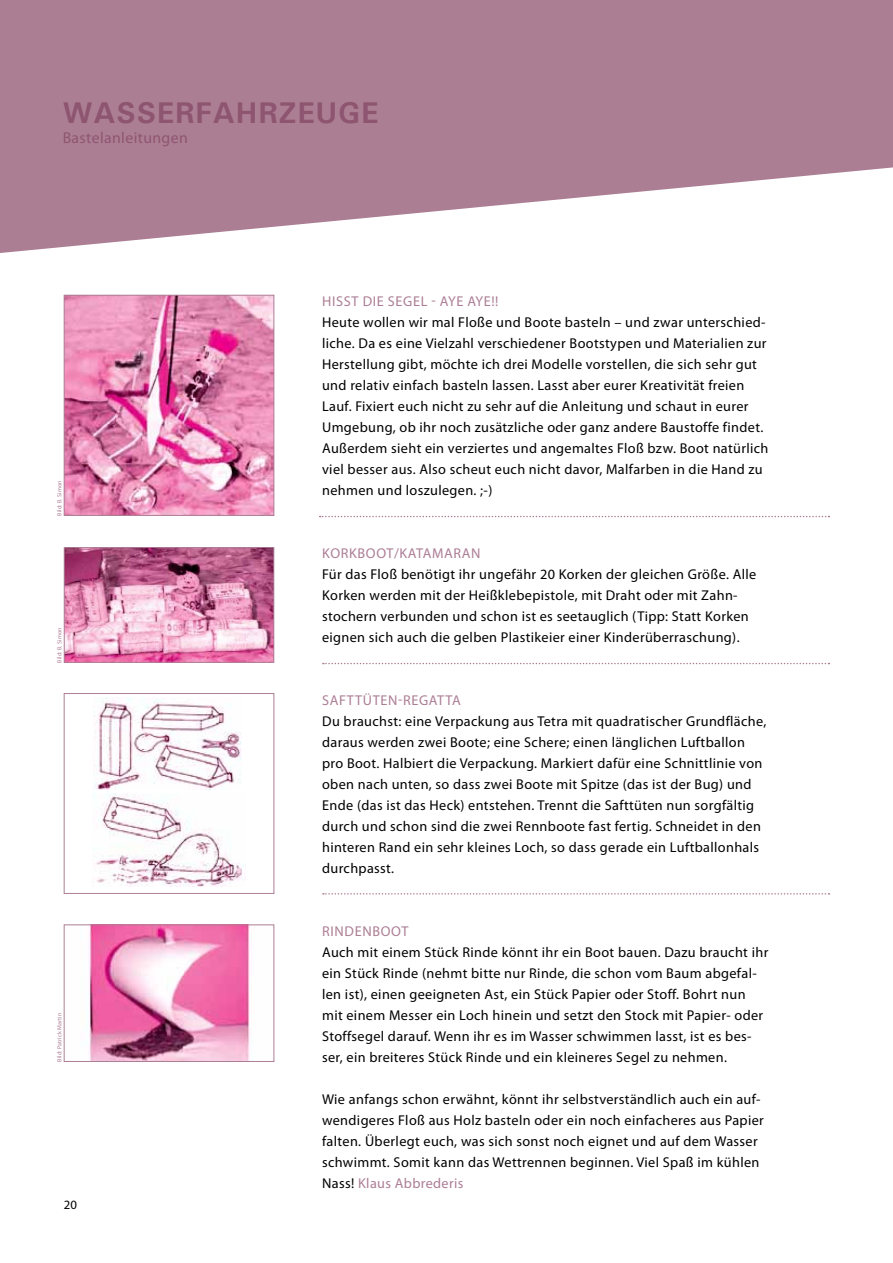
<style>
.page{position:relative;width:893px;height:1263px;background:#fff}
.page>*{position:absolute;margin:0;border:0;box-sizing:border-box;transform-origin:0 0}
.t1{font:700 30px "Univers";letter-spacing:.03em;color:#8e5570}
.t2{font:15.75px "Myriad Pro";letter-spacing:.025em;color:#8e5570}
.t3{font:14.25px/21px "Myriad Pro";letter-spacing:.025em;color:#000}
.t4{font:14.25px "Myriad Pro";letter-spacing:.045em;color:#ac7e95}
.t5{font:12.75px "Myriad Pro";color:#000}
.t6{font:6px "Myriad Pro";letter-spacing:.025em;color:#ac7e95}
.s1{color:#ac7e95}
</style>
<div class="page">
<svg style="left:0;top:0;width:893px;height:253px;fill:#ac7e94"></svg>
<div style="left:64px;top:693px;width:210px;height:201px;border:1px solid #ac7e95"></div>
<img style="left:89px;top:926px;width:162px;height:134px">
<div style="left:64px;top:924px;width:210px;height:138px;border:1px solid #ac7e95"></div>
<img style="left:66px;top:297px;width:206px;height:217px">
<div style="left:64px;top:295px;width:210px;height:221px;border:1px solid #ac7e95"></div>
<img style="left:66px;top:549px;width:206px;height:112px">
<div style="left:64px;top:547px;width:210px;height:116px;border:1px solid #ac7e95"></div>
<svg style="left:323px;top:893px;width:506px;height:1px"></svg>
<svg style="left:323px;top:663px;width:506px;height:1px"></svg>
<svg style="left:320px;top:516px;width:509px;height:1px"></svg>
<img style="left:96px;top:697px;width:145px;height:93px">
<img style="left:95px;top:794px;width:151px;height:93px">
<h1 class="t1" style="left:63px;top:94px;width:74px">WASSERF</h1>
<h1 class="t1" style="left:213px;top:94px;width:106px">AHRZEUGE</h1>
<p class="t2" style="left:63px;top:128px;width:127px">Bastelanleitungen</p>
<p class="t6" style="left:56px;top:516px;width:37px;rotate:-90deg">Bild: B. Simon</p>
<p class="t6" style="left:56px;top:663px;width:37px;rotate:-90deg">Bild: B. Simon</p>
<p class="t6" style="left:56px;top:1062px;width:51px;rotate:-90deg">Bild: Patrick Martin</p>
<p class="t5" style="left:64px;top:1197px;width:15px">20</p>
<p class="t4" style="left:322px;top:292px;width:18px">Hisst</p>
<p class="t4" style="left:363px;top:292px;width:8px">die</p>
<p class="t4" style="left:388px;top:292px;width:17px">Segel</p>
<p class="t4" style="left:431px;top:292px;width:68px">- Aye Aye!!</p>
<p class="t3" style="left:322px;top:311px;width:448px">Heute wollen wir mal Floße und Boote basteln – und zwar unterschied&shy;liche. Da es eine Vielzahl verschiedener Bootstypen und Materialien zur Herstellung gibt, möchte ich drei Modelle vorstellen, die sich sehr gut und relativ einfach basteln lassen. Lasst aber eurer Kreativität freien Lauf. Fixiert euch nicht zu sehr auf die Anleitung und schaut in eurer Umgebung, ob ihr noch zusätzliche oder ganz andere Baustoffe findet.<br>Außerdem sieht ein verziertes und angemaltes Floß bzw. Boot natürlich viel besser aus. Also scheut euch nicht davor, Malfarben in die Hand zu nehmen und loszulegen. ;-)</p>
<p class="t4" style="left:322px;top:544px;width:96px">Korkb oot/Katamaran</p>
<p class="t3" style="left:322px;top:563px;width:436px">Für das Floß benötigt ihr ungefähr 20 Korken der gleichen Größe. Alle Korken werden mit der Heißklebepistole, mit Draht oder mit Zahn&shy;stochern verbunden und schon ist es seetauglich (Tipp: Statt Korken eignen sich auch die gelben Plastikeier einer Kinderüberraschung).</p>
<p class="t4" style="left:322px;top:691px;width:17px">Safttüten</p>
<p class="t4" style="left:398px;top:691px;width:23px">-Regatta</p>
<p class="t3" style="left:322px;top:710px;width:446px">Du brauchst: eine Verpackung aus Tetra mit quadratischer Grundfläche, daraus werden zwei Boote; eine Schere; einen länglichen Luftballon pro Boot. Halbiert die Verpackung. Markiert dafür eine Schnittlinie von oben nach unten, so dass zwei Boote mit Spitze (das ist der Bug) und Ende (das ist das Heck) entstehen. Trennt die Safttüten nun sorgfältig durch und schon sind die zwei Rennboote fast fertig. Schneidet in den hinteren Rand ein sehr kleines Loch, so dass gerade ein Luftballonhals durchpasst.</p>
<p class="t4" style="left:322px;top:922px;width:18px">Rindenb</p>
<p class="t4" style="left:381px;top:922px;width:27px">oot</p>
<p class="t3" style="left:322px;top:941px;width:448px">Auch mit einem Stück Rinde könnt ihr ein Boot bauen. Dazu braucht ihr ein Stück Rinde (nehmt bitte nur Rinde, die schon vom Baum abgefal&shy;len ist), einen geeigneten Ast, ein Stück Papier oder Stoff. Bohrt nun mit einem Messer ein Loch hinein und setzt den Stock mit Papier- oder Stoffsegel darauf. Wenn ihr es im Wasser schwimmen lasst, ist es bes&shy;ser, ein breiteres Stück Rinde und ein kleineres Segel zu nehmen.</p>
<p class="t3" style="left:322px;top:1088px;width:443px">Wie anfangs schon erwähnt, könnt ihr selbstverständlich auch ein auf&shy;wendigeres Floß aus Holz basteln oder ein noch einfacheres aus Papier falten. Überlegt euch, was sich sonst noch eignet und auf dem Wasser schwimmt. Somit kann das Wettrennen beginnen. Viel Spaß im kühlen Nass! <span class="s1">Klaus Abbrederis</span></p>
</div>
